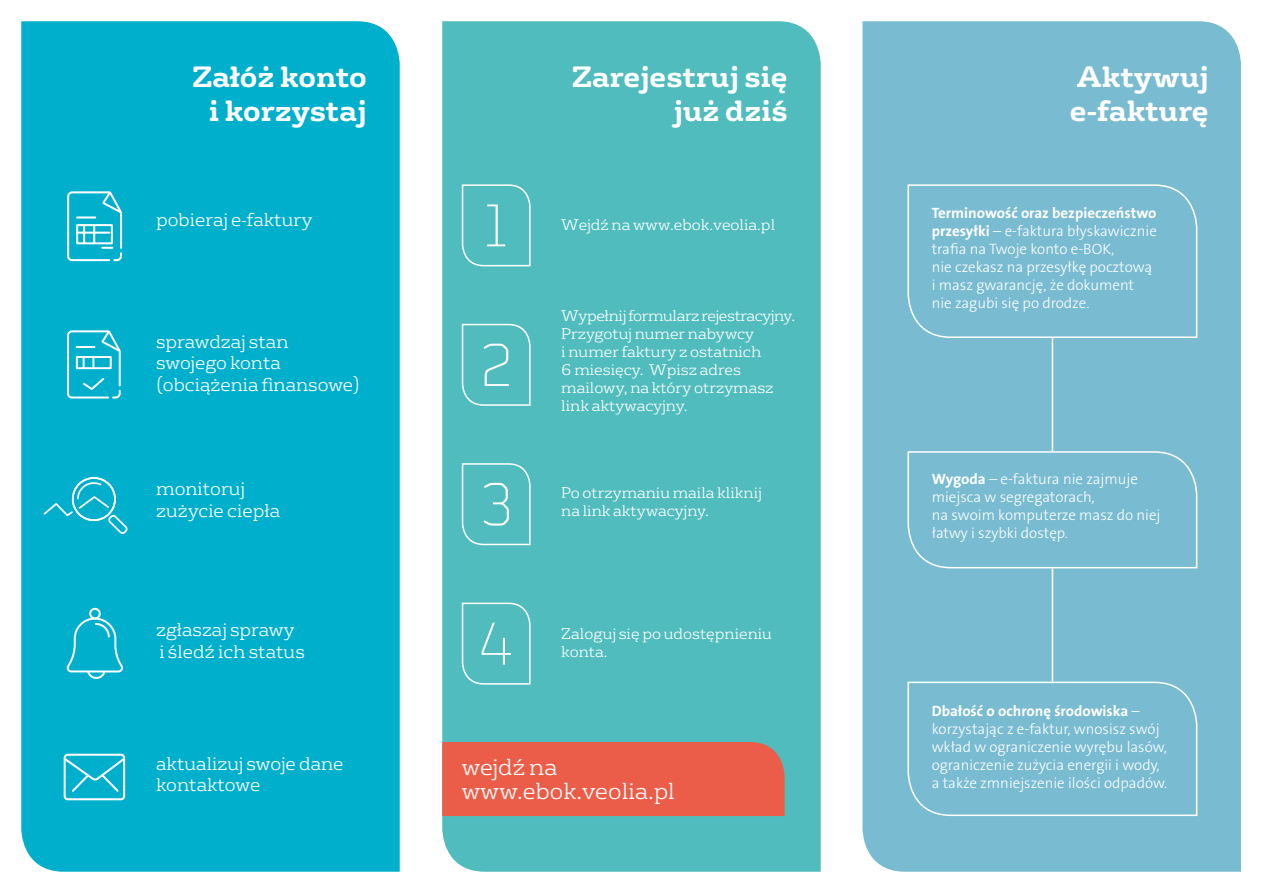
<style>
.page{position:relative;width:1263px;height:893px;background:#fff}
.page>*{position:absolute;margin:0;border:0;box-sizing:border-box;transform-origin:0 0}
.t1{font:700 28.5px/34.2px "FS Rufus";color:#fff;text-align:right}
.t2{font:300 22.5px/24px "FS Rufus";color:#fff}
.t3{font:300 18px/21.6px "FS Rufus";color:#fff}
.t4{font:300 15px/18px "The Sans Veolia W3";color:#fff}
.t5{font:300 15px/18px "FS Rufus";color:#fff}
.t6{font:700 15px "The Sans Veolia W7";color:#fff}
.s1{font-family:"The Sans Veolia W7";font-weight:700}
.s2{font-family:"The Sans Veolia W3";font-weight:300}
</style>
<div class="page">
<div style="left:442px;top:21px;width:379px;height:851px;background:#50bcbd"></div>
<div style="left:862px;top:21px;width:379px;height:851px;background:#79bcd2"></div>
<div style="left:21px;top:21px;width:379px;height:851px;background:#00afcb"></div>
<svg style="left:461px;top:184px;width:70px;height:83px;background:#60c2c3"></svg>
<svg style="left:66px;top:190px;width:57px;height:72px;background:#38c0d6"></svg>
<svg style="left:42px;top:475px;width:87px;height:61px;background:#1ab7d0"></svg>
<svg style="left:67px;top:617px;width:59px;height:64px;background:#1db8d0"></svg>
<div style="left:89px;top:608px;width:12px;height:11px;border:2px solid #fff;border-radius:50%"></div>
<svg style="left:66px;top:329px;width:56px;height:70px;background:#32bed5"></svg>
<div style="left:64px;top:754px;width:61px;height:46px;border:2px solid #fff;border-radius:3px"></div>
<svg style="left:62px;top:756px;width:65px;height:38px;background:#27bbd2"></svg>
<svg style="left:461px;top:323px;width:70px;height:84px;background:#62c2c3"></svg>
<svg style="left:461px;top:462px;width:70px;height:84px;background:#62c2c3"></svg>
<svg style="left:461px;top:602px;width:70px;height:83px;background:#61c2c3"></svg>
<div style="left:907px;top:184px;width:291px;height:155px;background:#79bcd2"></div>
<div style="left:907px;top:450px;width:291px;height:119px;background:#79bcd2"></div>
<div style="left:907px;top:681px;width:291px;height:136px;background:#79bcd2"></div>
<hr style="left:1052px;top:338px;width:1px;height:113px;background:#fff">
<hr style="left:1052px;top:568px;width:1px;height:114px;background:#fff">
<div style="left:442px;top:742px;width:342px;height:74px;background:#eb5d48"></div>
<h1 class="t1" style="left:192px;top:58px;width:176px;text-align:center">Załóż konto i korzystaj</h1>
<h1 class="t1" style="left:572px;top:58px;width:217px">Zarejestruj się już dziś</h1>
<h1 class="t1" style="left:1070px;top:58px;width:140px;text-align:left">Aktywuj e-fakturę</h1>
<p class="t3" style="left:156px;top:208px;width:158px">pobieraj e-faktury</p>
<p class="t3" style="left:156px;top:329px;width:205px">sprawdzaj stan swojego konta (obciążenia finansowe)</p>
<p class="t5" style="left:561px;top:214px;width:215px">Wejdź na www.ebok.veolia.pl</p>
<p class="t5" style="left:561px;top:305px;width:235px">Wypełnij formularz rejestracyjny.<br>Przygotuj numer nabywcy<br>i numer faktury z ostatnich<br>6 miesięcy. Wpisz adres mailowy, na który otrzymasz link aktywacyjny.</p>
<p class="t6" style="left:932px;top:203px;width:226px">Terminowość oraz bezpieczeństwo</p>
<p class="t4" style="left:932px;top:222px;width:227px"><span class="s1">przesyłki</span> – e-faktura błyskawicznie trafia na Twoje konto e-BOK,<br>nie czekasz na przesyłkę pocztową i masz gwarancję, że dokument nie zagubi się po drodze.</p>
<p class="t3" style="left:156px;top:477px;width:125px">monitoruj zużycie ciepła</p>
<p class="t5" style="left:561px;top:483px;width:202px">Po otrzymaniu maila kliknij na link aktywacyjny.</p>
<p class="t4" style="left:932px;top:470px;width:230px"><span class="s1">Wygoda</span> – e-faktura nie zajmuje miejsca w segregatorach,<br>na swoim komputerze masz do niej łatwy i szybki dostęp.</p>
<p class="t3" style="left:156px;top:617px;width:150px">zgłaszaj sprawy<br>i śledź ich status</p>
<p class="t5" style="left:561px;top:623px;width:212px">Zaloguj się po udostępnieniu konta.</p>
<p class="t3" style="left:156px;top:751px;width:189px">aktualizuj swoje dane kontaktowe</p>
<h2 class="t2" style="left:462px;top:753px;width:215px">wejdź na www.ebok.veolia.pl</h2>
<p class="t6" style="left:932px;top:701px;width:210px">Dbałość o ochronę środowiska <span class="s2">–</span></p>
<p class="t4" style="left:932px;top:720px;width:237px">korzystając z e-faktur, wnosisz swój wkład w ograniczenie wyrębu lasów, ograniczenie zużycia energii i wody, a także zmniejszenie ilości odpadów.</p>
</div>
